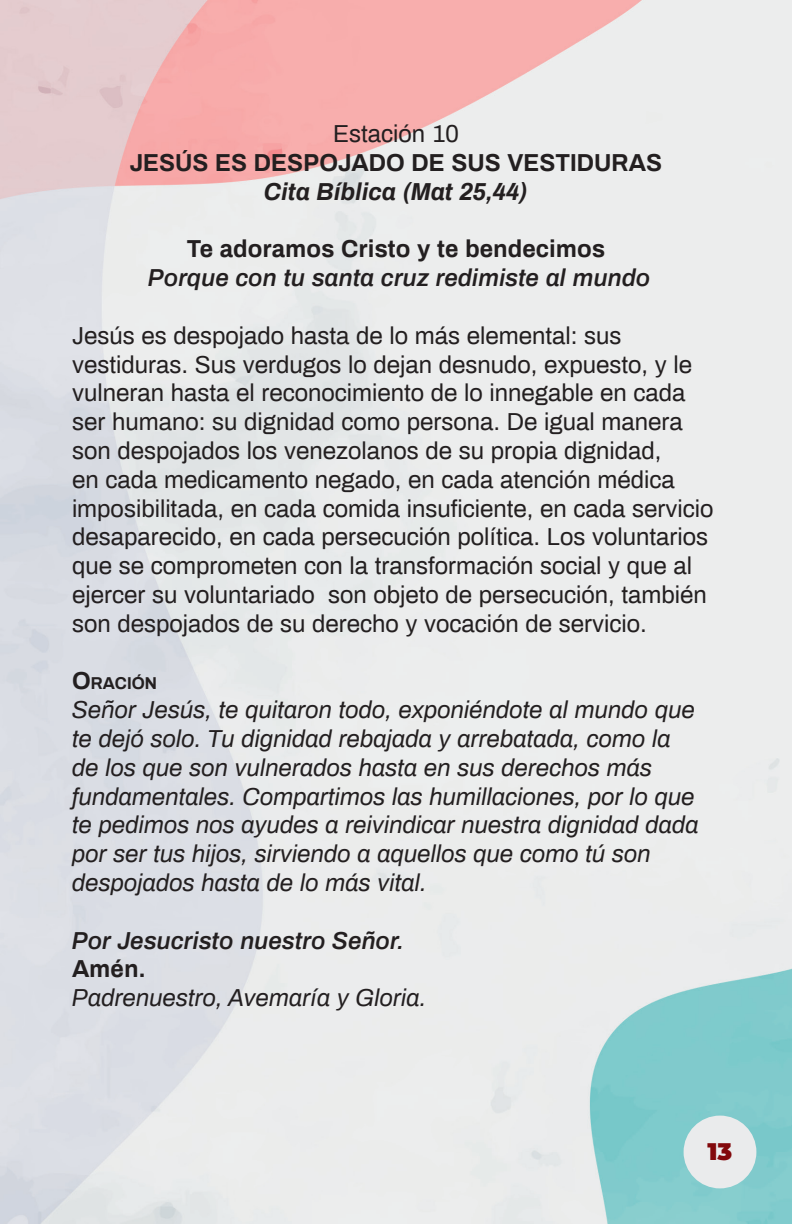
<style>
.page{position:relative;width:792px;height:1224px;background:#fff}
.page>*{position:absolute;margin:0;border:0;box-sizing:border-box;transform-origin:0 0}
.Paragraph_Style_1{font:24px/28.8px "Archivo";color:#231f20}
.t1{font:italic 24px/28.8px "Archivo";color:#231f20}
.t2{font:700 24px "Archivo";color:#231f20}
.t3{font:italic 600 24px "Archivo";color:#231f20}
.t4{font:italic 700 24px "Archivo";color:#231f20}
.t5{font:900 24px "Montserrat";color:#82080b}
.t6{font:700 16.8px "Archivo";color:#231f20}
.s1{font-size:24px}
</style>
<div class="page">
<div style="left:684px;top:1116px;width:72px;height:72px;background:#eaebec;border-radius:50%"></div>
<p class="Paragraph_Style_1" style="left:333px;top:118px;width:127px">Estación 10</p>
<p class="t2" style="left:130px;top:146px;width:534px">JESÚS ES DESPOJADO DE SUS VESTIDURAS</p>
<p class="t4" style="left:264px;top:175px;width:265px">Cita Bíblica (Mat 25,44)</p>
<p class="t2" style="left:187px;top:233px;width:420px">Te adoramos Cristo y te bendecimos</p>
<p class="t3" style="left:148px;top:261px;width:504px">Porque con tu santa cruz redimiste al mundo</p>
<p class="Paragraph_Style_1" style="left:72px;top:320px;width:643px">Jesús es despojado hasta de lo más elemental: sus vestiduras. Sus verdugos lo dejan desnudo, expuesto, y le vulneran hasta el reconocimiento de lo innegable en cada ser humano: su dignidad como persona. De igual manera son despojados los venezolanos de su propia dignidad,<br>en cada medicamento negado, en cada atención médica imposibilitada, en cada comida insuficiente, en cada servicio desaparecido, en cada persecución política. Los voluntarios que se comprometen con la transformación social y que al ejercer su voluntariado son objeto de persecución, también son despojados de su derecho y vocación de servicio.</p>
<p class="t6" style="left:72px;top:672px;width:86px"><span class="s1">O</span>RACIÓN</p>
<p class="t1" style="left:72px;top:694px;width:628px">Señor Jesús, te quitaron todo, exponiéndote al mundo que te dejó solo. Tu dignidad rebajada y arrebatada, como la de los que son vulnerados hasta en sus derechos más fundamentales. Compartimos las humillaciones, por lo que te pedimos nos ayudes a reivindicar nuestra dignidad dada por ser tus hijos, sirviendo a aquellos que como tú son despojados hasta de lo más vital.</p>
<p class="t3" style="left:72px;top:924px;width:334px">Por Jesucristo nuestro Señor.</p>
<p class="t2" style="left:72px;top:953px;width:75px">Amén.</p>
<p class="t1" style="left:72px;top:982px;width:356px">Padrenuestro, Avemaría y Gloria.</p>
<p class="t5" style="left:708px;top:1134px;width:26px">13</p>
</div>
